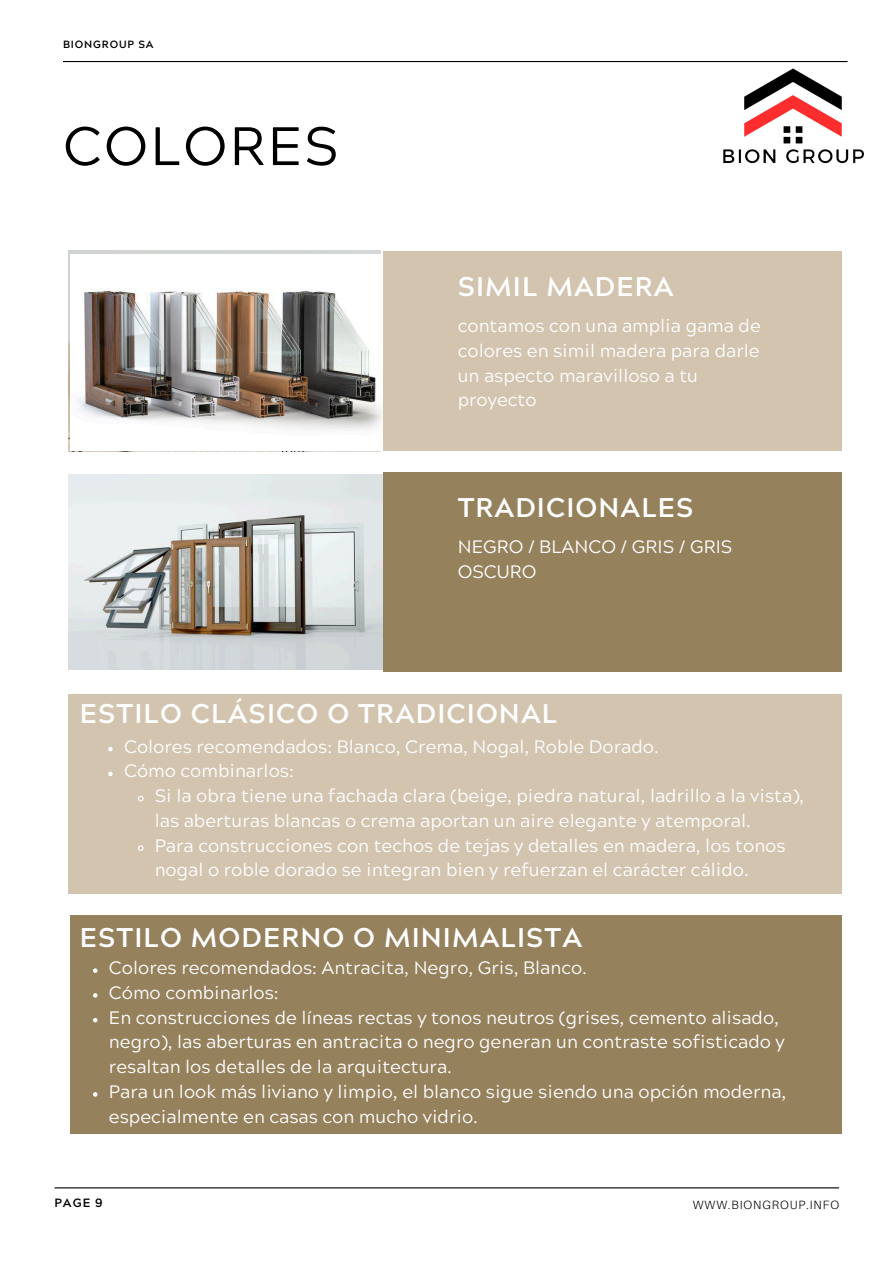
<style>
.page{position:relative;width:894px;height:1264px;background:#fff}
.page>*{position:absolute;margin:0;border:0;box-sizing:border-box;transform-origin:0 0}
.t1{font:54px "Acherus Grotesque";letter-spacing:.04em;color:#000}
.t2{font:700 27px "Acherus Grotesque";letter-spacing:.04em;color:#fff}
.t3{font:18px/24.8px "Acherus Grotesque";color:#fff}
.t4{font:300 12px "Aileron";letter-spacing:.08em;color:#000}
.t5{font:700 12px "Acherus Grotesque";color:#000}
.t6{font:700 10.5px "Acherus Grotesque";letter-spacing:.08em;color:#000}
</style>
<div class="page">
<hr style="left:63px;top:61px;width:784px;height:1px;background:#000">
<hr style="left:55px;top:1187px;width:783px;height:1px;background:#000">
<div style="left:383px;top:251px;width:458px;height:199px;background:#d2c4af"></div>
<div style="left:383px;top:472px;width:458px;height:199px;background:#96815d"></div>
<div style="left:69px;top:694px;width:772px;height:200px;background:#d2c4af"></div>
<div style="left:70px;top:915px;width:771px;height:219px;background:#96815d"></div>
<img style="left:70px;top:288px;width:312px;height:148px">
<img style="left:69px;top:474px;width:313px;height:195px">
<svg style="left:108px;top:747px;width:5px;height:4px"></svg>
<svg style="left:108px;top:771px;width:5px;height:5px"></svg>
<svg style="left:138px;top:796px;width:6px;height:6px"></svg>
<svg style="left:138px;top:845px;width:6px;height:6px"></svg>
<svg style="left:93px;top:968px;width:4px;height:4px"></svg>
<svg style="left:93px;top:993px;width:4px;height:4px"></svg>
<svg style="left:93px;top:1018px;width:4px;height:4px"></svg>
<svg style="left:93px;top:1092px;width:4px;height:4px"></svg>
<img style="left:671px;top:61px;width:193px;height:103px">
<p class="t6" style="left:63px;top:40px;width:92px">BIONGROUP SA</p>
<h2 class="t1" style="left:63px;top:124px;width:277px">COLORES</h2>
<p class="t2" style="left:457px;top:276px;width:217px">SIMIL MADERA</p>
<p class="t3" style="left:457px;top:316px;width:304px">contamos con una amplia gama de colores en simil madera para darle un aspecto maravilloso a tu proyecto</p>
<p class="t2" style="left:457px;top:497px;width:237px">TRADICIONALES</p>
<h1 class="t3" style="left:457px;top:537px;width:276px">NEGRO / BLANCO / GRIS / GRIS<br>OSCURO</h1>
<p class="t2" style="left:80px;top:702px;width:478px">ESTILO CLÁSICO O TRADICIONAL</p>
<p class="t3" style="left:124px;top:736px;width:536px">Colores recomendados: Blanco, Crema, Nogal, Roble Dorado.</p>
<p class="t3" style="left:124px;top:761px;width:171px">Cómo combinarlos:</p>
<h2 class="t3" style="left:155px;top:785px;width:650px">Si la obra tiene una fachada clara (beige, piedra natural, ladrillo a la vista), las aberturas blancas o crema aportan un aire elegante y atemporal.</h2>
<h4 class="t3" style="left:155px;top:835px;width:632px">Para construcciones con techos de tejas y detalles en madera, los tonos nogal o roble dorado se integran bien y refuerzan el carácter cálido.</h4>
<p class="t2" style="left:80px;top:927px;width:503px">ESTILO MODERNO O MINIMALISTA</p>
<p class="t3" style="left:109px;top:957px;width:479px">Colores recomendados: Antracita, Negro, Gris, Blanco.</p>
<h2 class="t3" style="left:109px;top:982px;width:171px">Cómo combinarlos:</h2>
<h3 class="t3" style="left:109px;top:1007px;width:677px">En construcciones de líneas rectas y tonos neutros (grises, cemento alisado, negro), las aberturas en antracita o negro generan un contraste sofisticado y resaltan los detalles de la arquitectura.</h3>
<h2 class="t3" style="left:109px;top:1081px;width:678px">Para un look más liviano y limpio, el blanco sigue siendo una opción moderna, especialmente en casas con mucho vidrio.</h2>
<p class="t5" style="left:55px;top:1198px;width:50px">PAGE 9</p>
<p class="t4" style="left:692px;top:1197px;width:148px">WWW.BIONGROUP.INFO</p>
</div>
